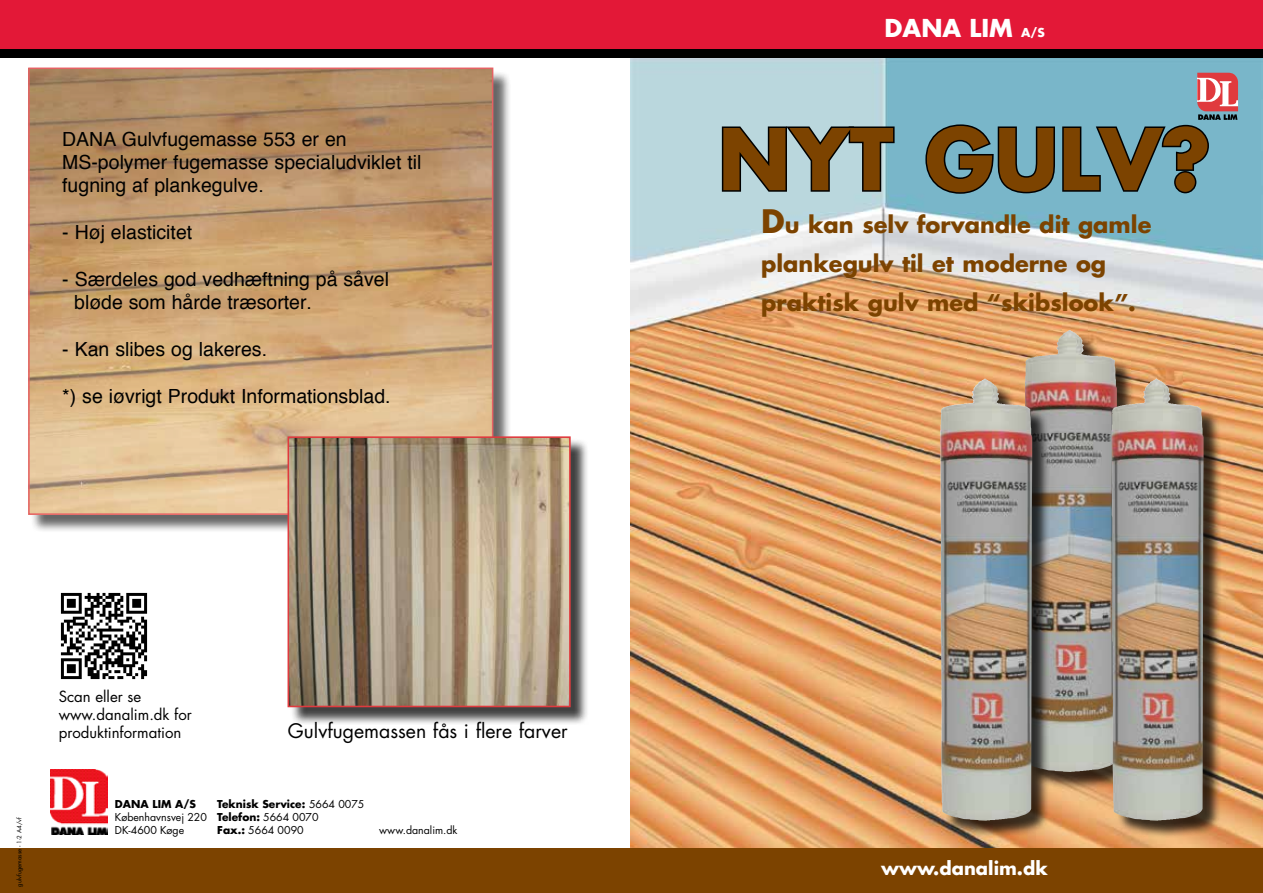
<style>
.page{position:relative;width:1263px;height:893px;background:#fff}
.page>*{position:absolute;margin:0;border:0;box-sizing:border-box;transform-origin:0 0}
.t1{font:700 82.5px "Futura LT";color:#7c4300}
.t2{font:700 24px "Futura LT";color:#fff}
.t3{font:700 22.5px/39px "Futura LT";color:#7c4300}
.t4{font:19.5px/23.4px "Helvetica";color:#000}
.t5{font:19.5px "Futura LT";color:#000}
.t6{font:700 18px "Futura LT";color:#fff}
.t7{font:15px/18px "Futura LT";color:#000}
.t8{font:700 10.65px/12.8px "Futura LT";color:#000}
.t9{font:10.65px/12.8px "Futura LT";color:#000}
.t10{font:6px "Futura LT";color:#000}
.s1{font-weight:400}
.s2{font-size:12px}
.s3{font-size:31.5px}
</style>
<div class="page">
<img style="left:630px;top:58px;width:633px;height:791px">
<div style="left:0;top:0;width:1263px;height:51px;background:#e31837"></div>
<div style="left:0;top:49px;width:1263px;height:9px;background:#000"></div>
<div style="left:0;top:849px;width:1263px;height:44px;background:#7c4300"></div>
<div style="left:30px;top:70px;width:482px;height:464px;background:#000;opacity:.75"></div>
<img style="left:31px;top:71px;width:459px;height:441px">
<div style="left:28px;top:68px;width:465px;height:447px;border:2px solid #e03a3e"></div>
<svg style="left:720px;top:125px;width:176px;height:68px;background:#8ea6ab"></svg>
<div style="left:1027px;top:333px;width:108px;height:457px;background:#000;opacity:.75"></div>
<img style="left:1025px;top:330px;width:92px;height:442px">
<div style="left:943px;top:382px;width:108px;height:457px;background:#000;opacity:.75"></div>
<img style="left:940px;top:378px;width:92px;height:443px">
<div style="left:1114px;top:382px;width:108px;height:457px;background:#000;opacity:.75"></div>
<img style="left:1111px;top:378px;width:92px;height:443px">
<svg style="left:924px;top:73px;width:314px;height:122px;background:#709faf"></svg>
<img style="left:51px;top:769px;width:56px;height:66px">
<div style="left:290px;top:439px;width:299px;height:287px;background:#000;opacity:.75"></div>
<img style="left:290px;top:439px;width:278px;height:265px">
<div style="left:287px;top:436px;width:284px;height:271px;border:2px solid #e03a3e"></div>
<img style="left:60px;top:592px;width:88px;height:88px">
<p class="t4" style="left:62px;top:128px;width:361px">DANA Gulvfugemasse 553 er en<br>MS-polymer fugemasse specialudviklet til fugning af plankegulve.</p>
<p class="t4" style="left:62px;top:221px;width:132px">- Høj elasticitet</p>
<p class="t4" style="left:74px;top:268px;width:316px;text-indent:-12px">- Særdeles god vedhæftning på såvel bløde som hårde træsorter.</p>
<p class="t4" style="left:62px;top:338px;width:206px">- Kan slibes og lakeres.</p>
<p class="t4" style="left:62px;top:385px;width:330px">*) se iøvrigt Produkt Informationsblad.</p>
<p class="t10" style="left:15px;top:887px;width:71px;rotate:-90deg">gulvfugemasse - 1-2 A4/vf</p>
<p class="t7" style="left:59px;top:688px;width:135px">Scan eller se www.danalim.dk for produktinformation</p>
<p class="t5" style="left:288px;top:719px;width:281px">Gulvfugemassen fås i flere farver</p>
<p class="t8" style="left:115px;top:798px;width:83px">DANA LIM A/S</p>
<p class="t9" style="left:115px;top:811px;width:94px">Københavnsvej 220<br>DK-4600 Køge</p>
<p class="t8" style="left:217px;top:798px;width:149px">Teknisk Service: <span class="s1">5664 0075<br></span>Telefon: <span class="s1">5664 0070<br></span>Fax.: <span class="s1">5664 0090</span></p>
<p class="t9" style="left:379px;top:823px;width:80px">www.danalim.dk</p>
<p class="t2" style="left:884px;top:12px;width:162px">DANA LIM <span class="s2">A/S</span></p>
<h1 class="t1" style="left:718px;top:104px;width:495px">NYT GULV?</h1>
<p class="t3" style="left:761px;top:205px;width:392px"><span class="s3">D</span>u kan selv forvandle dit gamle plankegulv til et moderne og praktisk gulv med “skibslook”.</p>
<p class="t6" style="left:881px;top:856px;width:168px">www.danalim.dk</p>
</div>
